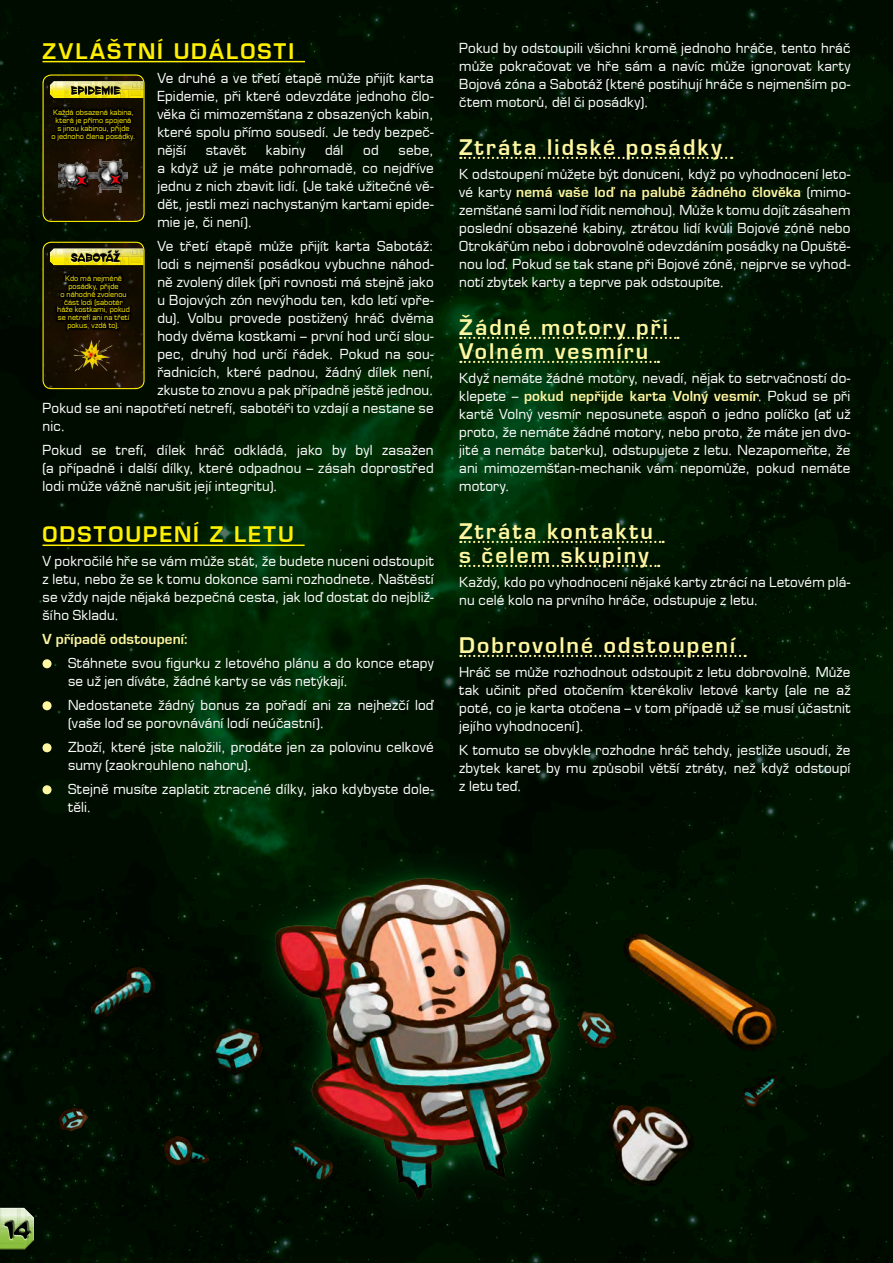
<style>
.page{position:relative;width:893px;height:1263px;background:#fff}
.page>*{position:absolute;margin:0;border:0;box-sizing:border-box;transform-origin:0 0}
.t1{font:21px/24px "Euromode CE Bold 16 04 24";letter-spacing:.1em;color:#fff6a1}
.t2{font:21px "Euromode CE Bold 16 04 24";letter-spacing:.105em;color:#ffef00}
.t3{font:13.5px/18px "Euromode CE Normal 16 04 24";letter-spacing:.015em;color:#fff;text-align:justify}
.t4{font:13.5px "Euromode CE Bold 16 04 24";letter-spacing:.01em;color:#fff6a1}
.t5{font:500 13.2px "Amorpheus";color:#e6000d;scale:1.33 1}
.t6{font:7.35px/7.9px "Euromode CE Normal 16 04 24";color:#ffed00;text-align:center}
.s1{font-family:"Euromode CE Normal 16 04 24";color:#fff}
</style>
<div class="page">
<img style="left:0;top:0;width:893px;height:1263px">
<hr style="left:43px;top:61px;width:262px;height:1px;background:#ffef00">
<hr style="left:43px;top:544px;width:262px;height:2px;background:#ffef00">
<img style="left:44px;top:76px;width:99px;height:145px">
<svg style="left:49px;top:106px;width:89px;height:37px;fill:#030200"></svg>
<img style="left:58px;top:159px;width:70px;height:34px">
<img style="left:101px;top:159px;width:19px;height:25px">
<img style="left:79px;top:162px;width:10px;height:11px">
<img style="left:62px;top:162px;width:17px;height:21px">
<svg style="left:108px;top:172px;width:16px;height:15px"></svg>
<div style="left:110px;top:174px;width:12px;height:10px;background:#fff;opacity:.75"></div>
<div style="left:110px;top:175px;width:12px;height:10px;background:#000;opacity:.75"></div>
<svg style="left:74px;top:173px;width:16px;height:15px"></svg>
<div style="left:76px;top:176px;width:12px;height:10px;background:#000;opacity:.75"></div>
<svg style="left:50px;top:81px;width:93px;height:3px"></svg>
<svg style="left:50px;top:84px;width:93px;height:15px"></svg>
<div style="left:43px;top:74px;width:102px;height:148px;border:1px solid #ffef00;border-radius:8px"></div>
<img style="left:44px;top:243px;width:99px;height:145px">
<svg style="left:54px;top:272px;width:78px;height:61px;fill:#040300"></svg>
<img style="left:73px;top:338px;width:41px;height:33px">
<svg style="left:50px;top:248px;width:93px;height:2px"></svg>
<svg style="left:50px;top:250px;width:93px;height:16px"></svg>
<div style="left:43px;top:242px;width:102px;height:147px;border:1px solid #ffef00;border-radius:8px"></div>
<svg style="left:43px;top:659px;width:9px;height:9px"></svg>
<svg style="left:43px;top:701px;width:9px;height:9px"></svg>
<svg style="left:43px;top:743px;width:9px;height:9px"></svg>
<svg style="left:43px;top:785px;width:9px;height:9px"></svg>
<svg style="left:460px;top:157px;width:272px;height:2px"></svg>
<svg style="left:460px;top:337px;width:218px;height:2px"></svg>
<svg style="left:460px;top:361px;width:199px;height:2px"></svg>
<svg style="left:460px;top:541px;width:204px;height:2px"></svg>
<svg style="left:460px;top:565px;width:199px;height:2px"></svg>
<svg style="left:460px;top:655px;width:286px;height:2px"></svg>
<svg style="left:0;top:1207px;width:36px;height:45px"></svg>
<img style="left:51px;top:853px;width:766px;height:367px">
<h1 class="t2" style="left:43px;top:38px;width:253px">ZVLÁŠTNÍ UDÁLOSTI</h1>
<p class="t6" style="left:51px;top:108px;width:86px">Každá obsazená kabina, která je přímo spojená<br>s jinou kabinou, přijde<br>o jednoho člena posádky.</p>
<p class="t5" style="left:77px;top:173px;width:9px">x</p>
<p class="t5" style="left:111px;top:172px;width:9px">x</p>
<p class="t3" style="left:157px;top:69px;width:278px">Ve druhé a ve třetí etapě může přijít karta Epidemie, při které odevzdáte jednoho člo&shy;věka či mimozemšťana z obsazených kabin, které spolu přímo sousedí. Je tedy bezpeč&shy;nější</p>
<p class="t3" style="left:157px;top:141px;width:278px;text-indent:241px">sebe, a když už je máte pohromadě, co nejdříve jednu z nich zbavit lidí. (Je také užitečné vě&shy;dět, jestli mezi nachystaným kartami epide&shy;mie je, či není).</p>
<p class="t3" style="left:206px;top:141px;width:42px">stavět</p>
<p class="t3" style="left:266px;top:141px;width:41px">kabiny</p>
<p class="t3" style="left:325px;top:141px;width:20px">dál</p>
<p class="t3" style="left:363px;top:141px;width:17px">od</p>
<p class="t3" style="left:157px;top:237px;width:278px">Ve třetí etapě může přijít karta Sabotáž:</p>
<p class="t3" style="left:157px;top:255px;width:278px">lodi s nejmenší posádkou vybuchne náhod-</p>
<p class="t3" style="left:157px;top:273px;width:278px">ně zvolený dílek (při rovnosti má stejně jako</p>
<p class="t3" style="left:157px;top:291px;width:278px">u Bojových zón nevýhodu ten, kdo letí vpře-</p>
<p class="t3" style="left:157px;top:309px;width:278px">du). Volbu provede postižený hráč dvěma</p>
<p class="t3" style="left:157px;top:327px;width:278px">hody dvěma kostkami – první hod určí slou-</p>
<p class="t3" style="left:157px;top:345px;width:278px">pec, druhý hod určí řádek. Pokud na sou-</p>
<p class="t3" style="left:157px;top:363px;width:278px">řadnicích, které padnou, žádný dílek není,</p>
<p class="t3" style="left:157px;top:381px;width:278px">zkuste to znovu a pak případně ještě jednou.</p>
<p class="t3" style="left:43px;top:399px;width:393px">Pokud se ani napotřetí netrefí, sabotéři to vzdají a nestane se</p>
<p class="t3" style="left:43px;top:417px;width:24px">nic.</p>
<p class="t3" style="left:43px;top:441px;width:393px">Pokud se trefí, dílek hráč odkládá, jako by byl zasažen (a případně i další dílky, které odpadnou – zásah doprostřed lodi může vážně narušit její integritu).</p>
<h1 class="t2" style="left:43px;top:522px;width:253px">ODSTOUPENÍ Z LETU</h1>
<p class="t3" style="left:43px;top:552px;width:393px">V pokročilé hře se vám může stát, že budete nuceni odstoupit z letu, nebo že se k tomu dokonce sami rozhodnete. Naštěstí se vždy najde nějaká bezpečná cesta, jak loď dostat do nejbliž&shy;šího Skladu.</p>
<p class="t4" style="left:43px;top:631px;width:148px">V případě odstoupení:</p>
<p class="t3" style="left:68px;top:654px;width:367px">Stáhnete svou figurku z letového plánu a do konce etapy se už jen díváte, žádné karty se vás netýkají.</p>
<p class="t3" style="left:68px;top:696px;width:367px">Nedostanete žádný bonus za pořadí ani za nejhezčí loď (vaše loď se porovnávání lodí neúčastní).</p>
<p class="t3" style="left:68px;top:738px;width:367px">Zboží, které jste naložili, prodáte jen za polovinu celkové sumy (zaokrouhleno nahoru).</p>
<p class="t3" style="left:68px;top:780px;width:367px">Stejně musíte zaplatit ztracené dílky, jako kdybyste dole&shy;těli.</p>
<p class="t6" style="left:57px;top:274px;width:74px">Kdo má nejméně posádky, přijde<br>o náhodně zvolenou část lodi (sabotér háže kostkami, pokud se netrefí ani na třetí pokus, vzdá to).</p>
<p class="t3" style="left:459px;top:39px;width:393px">Pokud by odstoupili všichni kromě jednoho hráče, tento hráč může pokračovat ve hře sám a navíc může ignorovat karty Bojová zóna a Sabotáž (které postihují hráče s nejmenším po&shy;čtem motorů, děl či posádky).</p>
<h1 class="t1" style="left:459px;top:135px;width:264px">Ztráta lidské posádky</h1>
<p class="t3" style="left:459px;top:165px;width:393px">K odstoupení můžete být donuceni, když po vyhodnocení leto-</p>
<p class="t4" style="left:459px;top:184px;width:393px"><span class="s1">vé karty</span> nemá vaše loď na palubě žádného člověka <span class="s1">(mimo-</span></p>
<p class="t3" style="left:459px;top:201px;width:393px">zemšťané sami loď řídit nemohou). Může k tomu dojít zásahem poslední obsazené kabiny, ztrátou lidí kvůli Bojové zóně nebo Otrokářům nebo i dobrovolně odevzdáním posádky na Opuště&shy;nou loď. Pokud se tak stane při Bojové zóně, nejprve se vyhod&shy;notí zbytek karty a teprve pak odstoupíte.</p>
<h1 class="t1" style="left:459px;top:315px;width:210px">Žádné motory při<br>Volném vesmíru</h1>
<p class="t3" style="left:459px;top:369px;width:393px">Když nemáte žádné motory, nevadí, nějak to setrvačností do-</p>
<p class="t4" style="left:459px;top:388px;width:393px"><span class="s1">klepete –</span> pokud nepřijde karta Volný vesmír<span class="s1">. Pokud se při</span></p>
<p class="t3" style="left:459px;top:405px;width:393px">kartě Volný vesmír neposunete aspoň o jedno políčko (ať už proto, že nemáte žádné motory, nebo proto, že máte jen dvo&shy;jité a nemáte baterku), odstupujete z letu. Nezapomeňte, že ani mimozemšťan-mechanik vám nepomůže, pokud nemáte motory.</p>
<h1 class="t1" style="left:459px;top:519px;width:195px">Ztráta kontaktu s čelem skupiny</h1>
<p class="t3" style="left:459px;top:573px;width:393px">Každý, kdo po vyhodnocení nějaké karty ztrácí na Letovém plá&shy;nu celé kolo na prvního hráče, odstupuje z letu.</p>
<h1 class="t1" style="left:459px;top:633px;width:277px">Dobrovolné odstoupení</h1>
<p class="t3" style="left:459px;top:663px;width:393px">Hráč se může rozhodnout odstoupit z letu dobrovolně. Může tak učinit před otočením kterékoliv letové karty (ale ne až poté, co je karta otočena – v tom případě už se musí účastnit jejího vyhodnocení).</p>
<p class="t3" style="left:459px;top:741px;width:393px">K tomuto se obvykle rozhodne hráč tehdy, jestliže usoudí, že zbytek karet by mu způsobil větší ztráty, než když odstoupí z letu teď.</p>
</div>
